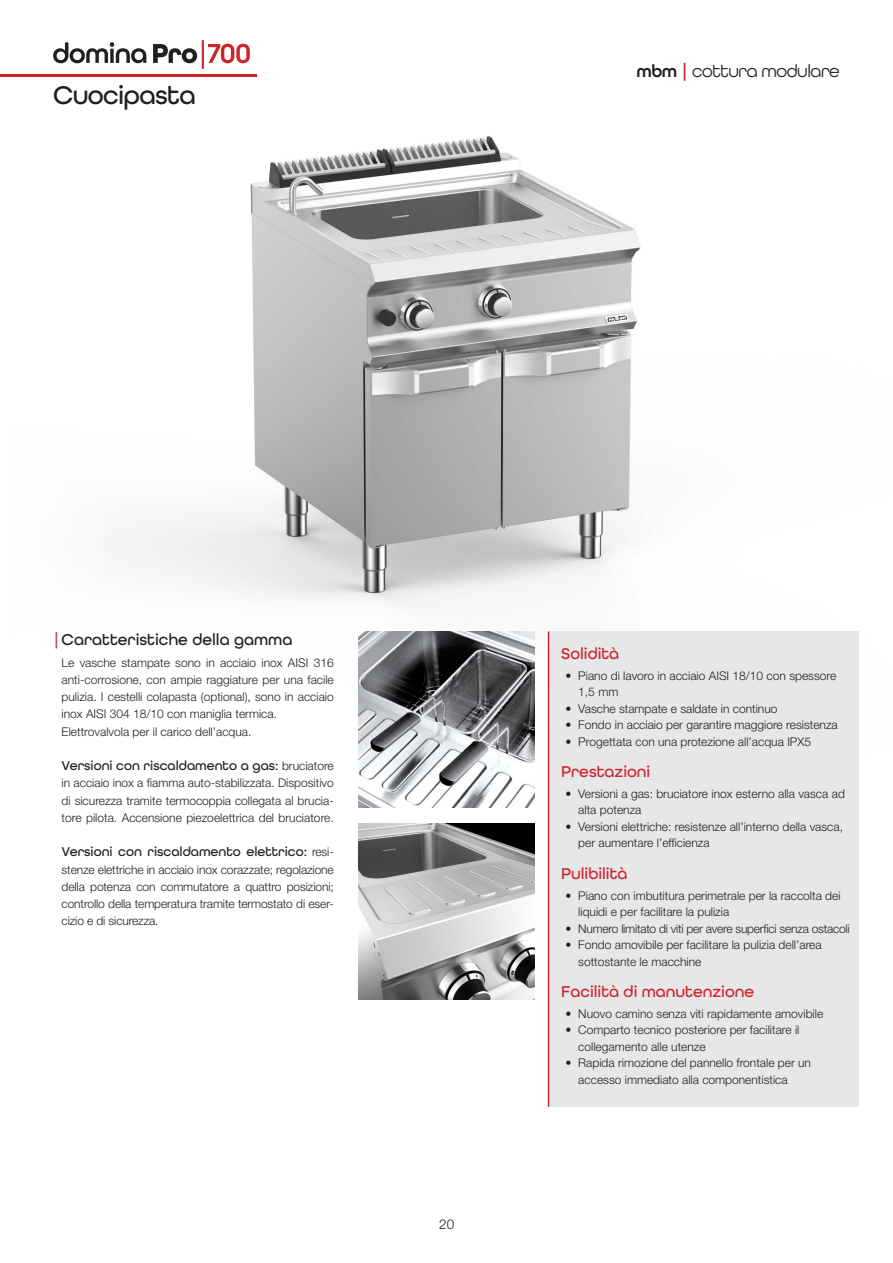
<style>
.page{position:relative;width:893px;height:1263px;background:#fff}
.page>*{position:absolute;margin:0;border:0;box-sizing:border-box;transform-origin:0 0}
.t1{font:500 27px "All Round Gothic";letter-spacing:-.025em;color:#231f20}
.t2{font:18px "All Round Gothic";letter-spacing:-.025em;color:#231f20}
.titolo_value{font:500 16.5px "All Round Gothic";color:#d1232a}
.t3{font:500 16.5px "All Round Gothic";color:#231f20}
.body_caratteristiche{font:500 13.5px "All Round Gothic";color:#231f20}
.t4{font:300 13.5px "Helvetica Neue LT Std";color:#231f20}
.body_caratteristiche-2{font:300 12px/17.2px "Helvetica Neue LT Std";color:#231f20}
.body_caratteristiche-3{font:300 12px "Helvetica Neue LT Std";letter-spacing:-.02em;color:#231f20}
.s1{font-weight:600}
.s2{font-weight:600;color:#d1232a}
.s3{color:#d1232a}
.s4{font-family:"Helvetica Neue LT Std";font-weight:300;font-size:12px}
</style>
<div class="page">
<img style="left:0;top:74px;width:641px;height:1033px">
<div style="left:549px;top:631px;width:310px;height:476px;background:#e6e7e9"></div>
<hr style="left:548px;top:631px;width:1px;height:476px;background:#d1232a">
<svg style="left:53px;top:40px;width:197px;height:29px"></svg>
<hr style="left:0;top:75px;width:256px;height:2px;background:#d1232a">
<img style="left:358px;top:823px;width:176px;height:176px">
<img style="left:358px;top:631px;width:176px;height:176px">
<p class="t1" style="left:53px;top:79px;width:144px">Cuocipasta</p>
<p class="t2" style="left:636px;top:61px;width:205px"><span class="s1">mbm</span> <span class="s2">|</span> cottura modulare</p>
<p class="t3" style="left:53px;top:630px;width:241px"><span class="s3">|</span>Caratteristiche della gamma</p>
<p class="body_caratteristiche-2" style="left:62px;top:653px;width:274px;text-align:justify">Le vasche stampate sono in acciaio inox AISI 316 anti-corrosione, con ampie raggiature per una facile pulizia. I cestelli colapasta (optional), sono in acciaio inox AISI 304 18/10 con maniglia termica.</p>
<p class="body_caratteristiche-2" style="left:62px;top:722px;width:191px">Elettrovalvola per il carico dell’acqua.</p>
<p class="body_caratteristiche" style="left:62px;top:757px;width:274px">Versioni con riscaldamento a gas: <span class="s4">bruciatore</span></p>
<p class="body_caratteristiche-2" style="left:62px;top:774px;width:274px;text-align:justify">in acciaio inox a fiamma auto-stabilizzata. Dispositivo di sicurezza tramite termocoppia collegata al brucia&shy;tore pilota. Accensione piezoelettrica del bruciatore.</p>
<p class="body_caratteristiche" style="left:62px;top:844px;width:274px">Versioni con riscaldamento elettrico: <span class="s4">resi-</span></p>
<p class="body_caratteristiche-2" style="left:62px;top:860px;width:274px;text-align:justify">stenze elettriche in acciaio inox corazzate; regolazione della potenza con commutatore a quattro posizioni; controllo della temperatura tramite termostato di eser&shy;cizio e di sicurezza.</p>
<p class="t4" style="left:439px;top:1216px;width:17px">20</p>
<p class="titolo_value" style="left:561px;top:643px;width:60px">Solidità</p>
<p class="body_caratteristiche-2" style="left:578px;top:667px;width:259px;line-height:16.5px;text-indent:-13px">• Piano di lavoro in acciaio AISI 18/10 con spessore<br>1,5 mm</p>
<p class="body_caratteristiche-2" style="left:566px;top:699px;width:213px">• Vasche stampate e saldate in continuo</p>
<p class="body_caratteristiche-2" style="left:566px;top:716px;width:274px">• Fondo in acciaio per garantire maggiore resistenza</p>
<p class="body_caratteristiche-2" style="left:566px;top:732px;width:247px">• Progettata con una protezione all’acqua IPX5</p>
<p class="titolo_value" style="left:561px;top:762px;width:91px">Prestazioni</p>
<p class="body_caratteristiche-2" style="left:578px;top:785px;width:268px;line-height:16.5px;text-indent:-13px">• Versioni a gas: bruciatore inox esterno alla vasca ad alta potenza</p>
<p class="body_caratteristiche-2" style="left:578px;top:818px;width:266px;line-height:16.5px;text-indent:-13px">• Versioni elettriche: resistenze all’interno della vasca, per aumentare l’efficienza</p>
<p class="titolo_value" style="left:561px;top:863px;width:68px">Pulibilità</p>
<p class="body_caratteristiche-2" style="left:578px;top:887px;width:264px;line-height:16.5px;text-indent:-13px">• Piano con imbutitura perimetrale per la raccolta dei liquidi e per facilitare la pulizia</p>
<p class="body_caratteristiche-3" style="left:566px;top:921px;width:286px">• Numero limitato di viti per avere superfici senza ostacoli</p>
<p class="body_caratteristiche-2" style="left:578px;top:936px;width:245px;line-height:16.5px;text-indent:-13px">• Fondo amovibile per facilitare la pulizia dell’area sottostante le macchine</p>
<p class="titolo_value" style="left:561px;top:982px;width:194px">Facilità di manutenzione</p>
<p class="body_caratteristiche-2" style="left:566px;top:1005px;width:259px">• Nuovo camino senza viti rapidamente amovibile</p>
<p class="body_caratteristiche-2" style="left:578px;top:1021px;width:223px;line-height:16.5px;text-indent:-13px">• Comparto tecnico posteriore per facilitare il collegamento alle utenze</p>
<p class="body_caratteristiche-2" style="left:578px;top:1054px;width:234px;line-height:16.5px;text-indent:-13px">• Rapida rimozione del pannello frontale per un accesso immediato alla componentistica</p>
</div>
